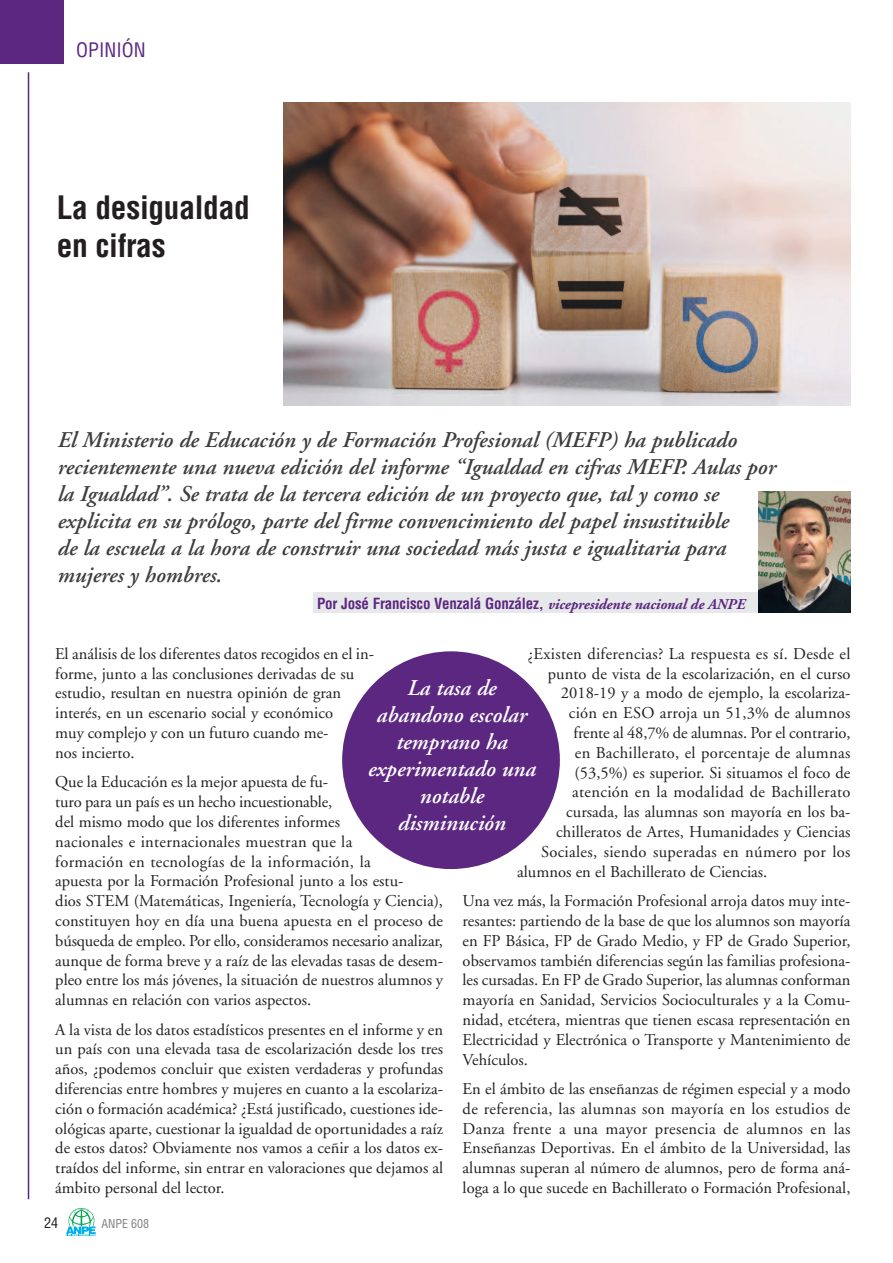
<style>
.page{position:relative;width:893px;height:1263px;background:#fff}
.page>*{position:absolute;margin:0;border:0;box-sizing:border-box;transform-origin:0 0}
.t1{font:700 condensed 31.5px/37.8px "Helvetica";letter-spacing:-.01em;color:#231f20}
.t2{font:italic 600 22.5px/27px "Adobe Garamond";color:#3e3e3f}
.t3{font:italic 600 22.5px/27px "Adobe Garamond";color:#fff;text-align:center}
.t4{font:condensed 19.5px "Helvetica";color:#5c2781}
.t5{font:16.5px/19.8px "Adobe Garamond";color:#231f20;text-align:justify}
.t6{font:16.5px "Adobe Garamond";letter-spacing:.02em;color:#231f20}
.t7{font:700 condensed 15px "Helvetica";letter-spacing:-.01em;color:#5c2781}
.t8{font:condensed 14.25px "Helvetica";color:#231f20}
.t9{font:condensed 12px "Helvetica";color:#808285}
.s1{font-family:"Adobe Garamond";font-style:italic;font-stretch:normal}
</style>
<div class="page">
<div style="left:0;top:0;width:64px;height:64px;background:#5c2781"></div>
<hr style="left:28px;top:72px;width:1px;height:1127px;background:#5c2781">
<svg style="left:66px;top:1208px;width:30px;height:28px"></svg>
<div style="left:313px;top:592px;width:537px;height:21px;background:#e7e8e9"></div>
<img style="left:758px;top:491px;width:92px;height:121px">
<img style="left:283px;top:102px;width:567px;height:304px">
<div style="left:342px;top:651px;width:218px;height:218px;background:#5c2781;border-radius:50%"></div>
<p class="t4" style="left:76px;top:39px;width:71px">OPINIÓN</p>
<h1 class="t1" style="left:57px;top:190px;width:195px">La desigualdad en cifras</h1>
<p class="t2" style="left:57px;top:429px;width:720px">El Ministerio de Educación y de Formación Profesional (MEFP) ha publicado recientemente una nueva edición del informe “Igualdad en cifras MEFP. Aulas por la Igualdad”. Se trata de la tercera edición de un proyecto que, tal y como se explicita en su prólogo, parte del firme convencimiento del papel insustituible<br>de la escuela a la hora de construir una sociedad más justa e igualitaria para mujeres y hombres.</p>
<p class="t7" style="left:317px;top:595px;width:429px">Por José Francisco Venzalá González, <span class="s1">vicepresidente nacional de ANPE</span></p>
<p class="t5" style="left:55px;top:645px;width:320px;text-align:left">El análisis de los diferentes datos recogidos en el in&shy;forme, junto a las conclusiones derivadas de su estudio, resultan en nuestra opinión de gran interés, en un escenario social y económico<br>muy complejo y con un futuro cuando me-<br>nos incierto.</p>
<p class="t5" style="left:55px;top:774px;width:389px;text-align:left">Que la Educación es la mejor apuesta de fu-<br>turo para un país es un hecho incuestionable,<br>del mismo modo que los diferentes informes<br>nacionales e internacionales muestran que la<br>formación en tecnologías de la información, la<br>apuesta por la Formación Profesional junto a los estu-<br>dios STEM (Matemáticas, Ingeniería, Tecnología y Ciencia), constituyen hoy en día una buena apuesta en el proceso de búsqueda de empleo. Por ello, consideramos necesario analizar, aunque de forma breve y a raíz de las elevadas tasas de desem&shy;pleo entre los más jóvenes, la situación de nuestros alumnos y alumnas en relación con varios aspectos.</p>
<p class="t5" style="left:55px;top:1021px;width:389px">A la vista de los datos estadísticos presentes en el informe y en un país con una elevada tasa de escolarización desde los tres años, ¿podemos concluir que existen verdaderas y profundas diferencias entre hombres y mujeres en cuanto a la escolariza&shy;ción o formación académica? ¿Está justificado, cuestiones ide&shy;ológicas aparte, cuestionar la igualdad de oportunidades a raíz de estos datos? Obviamente nos vamos a ceñir a los datos ex&shy;traídos del informe, sin entrar en valoraciones que dejamos al ámbito personal del lector.</p>
<p class="t6" style="left:528px;top:647px;width:324px">¿Existen diferencias? La respuesta es sí. Desde el</p>
<p class="t5" style="left:548px;top:665px;width:304px">punto de vista de la escolarización, en el curso</p>
<p class="t5" style="left:561px;top:685px;width:291px">2018-19 y a modo de ejemplo, la escolariza-</p>
<p class="t5" style="left:569px;top:704px;width:283px">ción en ESO arroja un 51,3% de alumnos</p>
<p class="t5" style="left:573px;top:724px;width:278px">frente al 48,7% de alumnas. Por el contrario,</p>
<p class="t6" style="left:575px;top:746px;width:277px">en Bachillerato, el porcentaje de alumnas</p>
<p class="t5" style="left:575px;top:764px;width:277px">(53,5%) es superior. Si situamos el foco de</p>
<p class="t6" style="left:572px;top:786px;width:280px">atención en la modalidad de Bachillerato</p>
<p class="t5" style="left:566px;top:803px;width:286px">cursada, las alumnas son mayoría en los ba-</p>
<p class="t5" style="left:556px;top:823px;width:296px">chilleratos de Artes, Humanidades y Ciencias</p>
<p class="t6" style="left:541px;top:845px;width:311px">Sociales, siendo superadas en número por los</p>
<p class="t5" style="left:517px;top:863px;width:252px">alumnos en el Bachillerato de Ciencias.</p>
<p class="t5" style="left:463px;top:892px;width:389px">Una vez más, la Formación Profesional arroja datos muy inte&shy;resantes: partiendo de la base de que los alumnos son mayoría en FP Básica, FP de Grado Medio, y FP de Grado Superior, observamos también diferencias según las familias profesiona&shy;les cursadas. En FP de Grado Superior, las alumnas conforman mayoría en Sanidad, Servicios Socioculturales y a la Comu&shy;nidad, etcétera, mientras que tienen escasa representación en Electricidad y Electrónica o Transporte y Mantenimiento de Vehículos.</p>
<p class="t5" style="left:463px;top:1080px;width:389px">En el ámbito de las enseñanzas de régimen especial y a modo de referencia, las alumnas son mayoría en los estudios de Danza frente a una mayor presencia de alumnos en las Enseñanzas Deportivas. En el ámbito de la Universidad, las alumnas superan al número de alumnos, pero de forma aná&shy;loga a lo que sucede en Bachillerato o Formación Profesional,</p>
<h2 class="t3" style="left:367px;top:677px;width:169px">La tasa de abandono escolar temprano ha experimentado una notable disminución</h2>
<p class="t8" style="left:44px;top:1215px;width:16px">24</p>
<p class="t9" style="left:101px;top:1217px;width:49px">ANPE 608</p>
</div>
